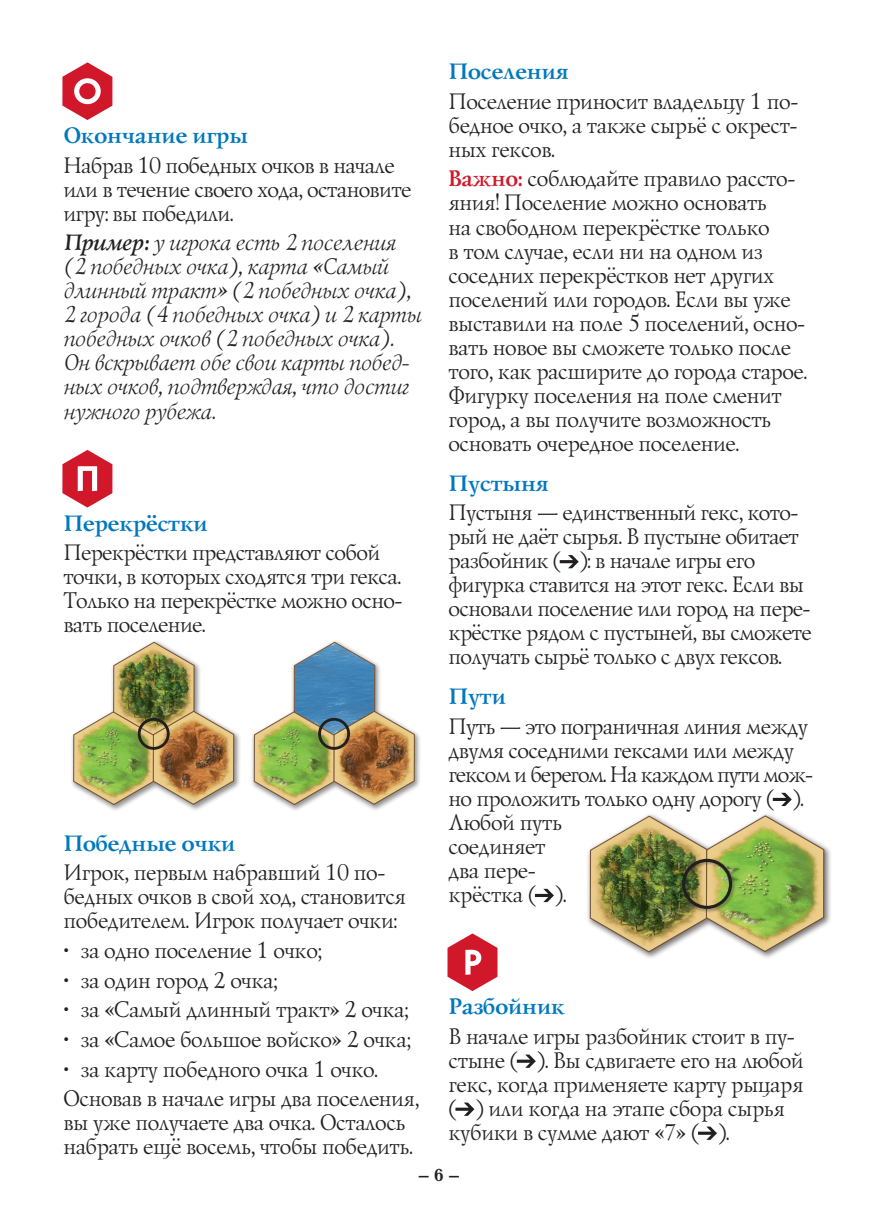
<style>
.page{position:relative;width:874px;height:1225px;background:#fff}
.page>*{position:absolute;margin:0;border:0;box-sizing:border-box;transform-origin:0 0}
.t1{font:23px/24px "Lazurski C";color:#231f20;scale:.96 1}
.t2{font:italic 23px/24px "Lazurski C";letter-spacing:-.01em;color:#231f20;scale:.96 1}
.t3{font:700 23px "Lazurski C";letter-spacing:-.005em;color:#0078bd}
.t4{font:700 18px "Baltica";color:#231f20}
.s1{font-weight:700}
.s2{font-weight:700;color:#d1182b}
</style>
<div class="page">
<div style="left:70px;top:639px;width:171px;height:173px;background:#231f20;opacity:.5"></div>
<img style="left:112px;top:641px;width:83px;height:69px">
<img style="left:73px;top:710px;width:162px;height:102px">
<div style="left:138px;top:718px;width:32px;height:32px;border:3px solid #231f20;border-radius:50%"></div>
<div style="left:250px;top:639px;width:172px;height:173px;background:#231f20;opacity:.5"></div>
<svg style="left:293px;top:641px;width:82px;height:69px"></svg>
<img style="left:253px;top:710px;width:162px;height:102px">
<div style="left:318px;top:718px;width:32px;height:32px;border:3px solid #231f20;border-radius:50%"></div>
<div style="left:585px;top:811px;width:246px;height:148px;background:#231f20;opacity:.6"></div>
<img style="left:588px;top:814px;width:116px;height:145px">
<svg style="left:704px;top:814px;width:120px;height:326px"></svg>
<div style="left:680px;top:857px;width:56px;height:56px;background:#231f20;opacity:.4"></div>
<div style="left:681px;top:859px;width:50px;height:50px;border:3px solid #231f20;border-radius:50%"></div>
<svg style="left:62px;top:62px;width:50px;height:58px"></svg>
<svg style="left:62px;top:450px;width:50px;height:57px"></svg>
<svg style="left:559px;top:555px;width:19px;height:13px"></svg>
<svg style="left:772px;top:793px;width:19px;height:13px"></svg>
<svg style="left:535px;top:889px;width:18px;height:13px"></svg>
<svg style="left:447px;top:933px;width:50px;height:58px"></svg>
<svg style="left:516px;top:1054px;width:19px;height:13px"></svg>
<svg style="left:455px;top:1102px;width:19px;height:13px"></svg>
<svg style="left:698px;top:1126px;width:18px;height:13px"></svg>
<p class="t3" style="left:62px;top:122px;width:186px">Окончание игры</p>
<p class="t1" style="left:62px;top:153px;width:363px">Набрав 10 победных очков в начале или в течение своего хода, остановите игру: вы победили.</p>
<p class="t2" style="left:62px;top:231px;width:374px"><span class="s1">Пример:</span> у игрока есть 2 поселения (2 победных очка), карта «Самый длинный тракт» (2 победных очка),<br>2 города (4 победных очка) и 2 карты победных очков (2 победных очка).<br>Он вскрывает обе свои карты побед&shy;ных очков, подтверждая, что достиг нужного рубежа.</p>
<p class="t3" style="left:62px;top:509px;width:145px">Перекрёстки</p>
<p class="t1" style="left:62px;top:541px;width:352px">Перекрёстки представляют собой точки, в которых сходятся три гекса.<br>Только на перекрёстке можно осно&shy;вать поселение.</p>
<p class="t3" style="left:62px;top:829px;width:173px">Победные очки</p>
<p class="t1" style="left:62px;top:861px;width:358px">Игрок, первым набравший 10 по&shy;бедных очков в свой ход, становится победителем. Игрок получает очки:</p>
<p class="t1" style="left:62px;top:938px;width:270px">• за одно поселение 1 очко;</p>
<p class="t1" style="left:62px;top:968px;width:224px">• за один город 2 очка;</p>
<p class="t1" style="left:62px;top:998px;width:360px">• за «Самый длинный тракт» 2 очка;</p>
<p class="t1" style="left:62px;top:1027px;width:363px">• за «Самое большое войско» 2 очка;</p>
<p class="t1" style="left:62px;top:1057px;width:328px">• за карту победного очка 1 очко.</p>
<p class="t1" style="left:62px;top:1087px;width:371px">Основав в начале игры два поселения, вы уже получаете два очка. Осталось набрать ещё восемь, чтобы победить.</p>
<p class="t3" style="left:447px;top:58px;width:121px">Поселения</p>
<p class="t1" style="left:447px;top:89px;width:363px;text-align:justify">Поселение приносит владельцу 1 по&shy;бедное очко, а также сырьё с окрест&shy;ных гексов.</p>
<p class="t1" style="left:447px;top:167px;width:374px"><span class="s2">Важно:</span> соблюдайте правило рассто&shy;яния! Поселение можно основать<br>на свободном перекрёстке только<br>в том случае, если ни на одном из соседних перекрёстков нет других поселений или городов. Если вы уже выставили на поле 5 поселений, осно&shy;вать новое вы сможете только после того, как расширите до города старое.<br>Фигурку поселения на поле сменит город, а вы получите возможность основать очередное поселение.</p>
<p class="t3" style="left:447px;top:469px;width:101px">Пустыня</p>
<p class="t1" style="left:447px;top:501px;width:379px">Пустыня — единственный гекс, кото&shy;рый не даёт сырья. В пустыне обитает разбойник ( ): в начале игры его фигурка ставится на этот гекс. Если вы основали поселение или город на пере&shy;крёстке рядом с пустыней, вы сможете получать сырьё только с двух гексов.</p>
<p class="t3" style="left:447px;top:683px;width:58px">Пути</p>
<p class="t1" style="left:447px;top:714px;width:378px">Путь — это пограничная линия между двумя соседними гексами или между гексом и берегом. На каждом пути мож&shy;но проложить только одну дорогу ( ).<br>Любой путь<br>соединяет<br>два пере-<br>крёстка ( ).</p>
<p class="t3" style="left:447px;top:993px;width:117px">Разбойник</p>
<p class="t1" style="left:447px;top:1024px;width:371px">В начале игры разбойник стоит в пу&shy;стыне ( ). Вы сдвигаете его на любой гекс, когда применяете карту рыцаря ( ) или когда на этапе сбора сырья кубики в сумме дают «7» ( ).</p>
<p class="t4" style="left:417px;top:1163px;width:45px">– 6 –</p>
</div>
